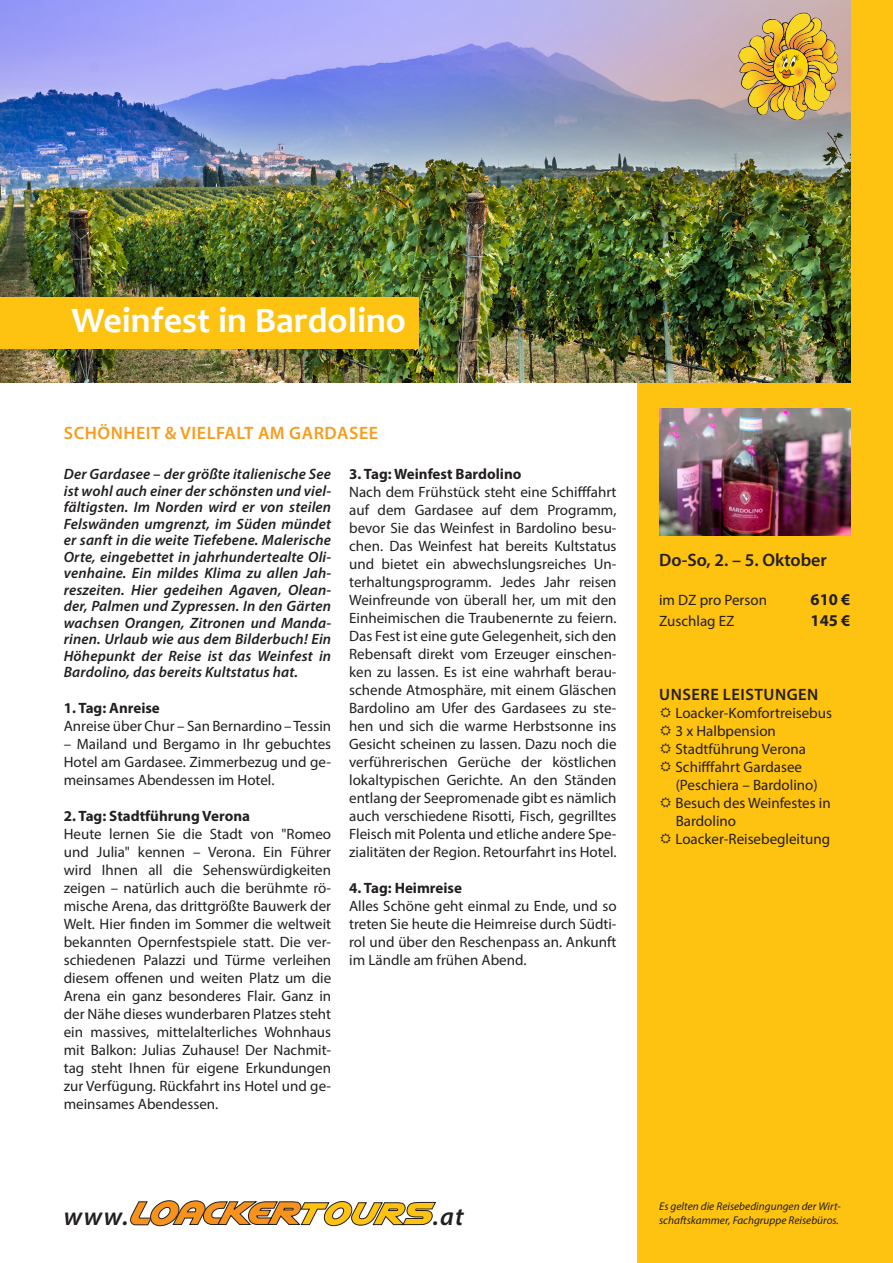
<style>
.page{position:relative;width:893px;height:1263px;background:#fff}
.page>*{position:absolute;margin:0;border:0;box-sizing:border-box;transform-origin:0 0}
.Hauptüberschrift_1{font:700 36px "Candara";color:#fff}
.t1{font:italic 600 25.5px "Myriad Pro";color:#231f20}
.t2{font:600 18px "Myriad Pro";letter-spacing:.03em;color:#f89c1c}
.t3{font:600 18px "Myriad Pro";color:#231f20}
.t4{font:600 16.5px "Myriad Pro";letter-spacing:.03em;color:#231f20}
.t5{font:700 16.5px "Myriad Pro";color:#231f20}
.t6{font:15px/18px "Myriad Pro";color:#231f20;text-align:justify}
.t7{font:italic 600 15px/16.5px "Myriad Pro";letter-spacing:.01em;color:#231f20;text-align:justify}
.t8{font:700 15px "Myriad Pro";color:#231f20}
.t9{font:italic 11.25px/13.5px "Myriad Pro";color:#231f20}
</style>
<div class="page">
<div style="left:638px;top:0;width:255px;height:1263px;background:#fec210"></div>
<img style="left:0;top:0;width:850px;height:383px">
<img style="left:659px;top:408px;width:191px;height:128px">
<svg style="left:738px;top:13px;width:100px;height:107px"></svg>
<div style="left:0;top:298px;width:419px;height:51px;background:#fec210"></div>
<svg style="left:130px;top:1200px;width:306px;height:26px"></svg>
<p class="Hauptüberschrift_1" style="left:72px;top:298px;width:336px">Weinfest in Bardolino</p>
<p class="t2" style="left:64px;top:421px;width:316px">SCHÖNHEIT &amp; VIELFALT AM GARDASEE</p>
<p class="t7" style="left:64px;top:465px;width:269px">Der Gardasee – der größte italienische See ist wohl auch einer der schönsten und viel&shy;fältigsten. Im Norden wird er von steilen Felswänden umgrenzt, im Süden mündet er sanft in die weite Tiefebene. Malerische Orte, eingebettet in jahrhundertealte Oli&shy;venhaine. Ein mildes Klima zu allen Jah&shy;reszeiten. Hier gedeihen Agaven, Olean&shy;der, Palmen und Zypressen. In den Gärten wachsen Orangen, Zitronen und Manda&shy;rinen. Urlaub wie aus dem Bilderbuch! Ein Höhepunkt der Reise ist das Weinfest in Bardolino, das bereits Kultstatus hat.</p>
<p class="t8" style="left:64px;top:698px;width:98px">1. Tag: Anreise</p>
<p class="t6" style="left:64px;top:717px;width:269px">Anreise über Chur – San Bernardino – Tessin</p>
<p class="t6" style="left:64px;top:735px;width:269px">– Mailand und Bergamo in Ihr gebuchtes Hotel am Gardasee. Zimmerbezug und ge&shy;meinsames Abendessen im Hotel.</p>
<p class="t8" style="left:64px;top:806px;width:188px">2. Tag: Stadtführung Verona</p>
<p class="t6" style="left:64px;top:825px;width:269px">Heute lernen Sie die Stadt von "Romeo und Julia" kennen – Verona. Ein Führer wird Ihnen all die Sehenswürdigkeiten zeigen – natürlich auch die berühmte rö&shy;mische Arena, das drittgrößte Bauwerk der Welt. Hier finden im Sommer die weltweit bekannten Opernfestspiele statt. Die ver&shy;schiedenen Palazzi und Türme verleihen diesem offenen und weiten Platz um die Arena ein ganz besonderes Flair. Ganz in der Nähe dieses wunderbaren Platzes steht ein massives, mittelalterliches Wohnhaus mit Balkon: Julias Zuhause! Der Nachmit&shy;tag steht Ihnen für eigene Erkundungen zur Verfügung. Rückfahrt ins Hotel und ge&shy;meinsames Abendessen.</p>
<p class="t8" style="left:349px;top:464px;width:174px">3. Tag: Weinfest Bardolino</p>
<p class="t6" style="left:349px;top:483px;width:269px">Nach dem Frühstück steht eine Schifffahrt auf dem Gardasee auf dem Programm, bevor Sie das Weinfest in Bardolino besu&shy;chen. Das Weinfest hat bereits Kultstatus und bietet ein abwechslungsreiches Un&shy;terhaltungsprogramm. Jedes Jahr reisen Weinfreunde von überall her, um mit den Einheimischen die Traubenernte zu feiern.<br>Das Fest ist eine gute Gelegenheit, sich den Rebensaft direkt vom Erzeuger einschen&shy;ken zu lassen. Es ist eine wahrhaft berau&shy;schende Atmosphäre, mit einem Gläschen Bardolino am Ufer des Gardasees zu ste&shy;hen und sich die warme Herbstsonne ins Gesicht scheinen zu lassen. Dazu noch die verführerischen Gerüche der köstlichen lokaltypischen Gerichte. An den Ständen entlang der Seepromenade gibt es nämlich auch verschiedene Risotti, Fisch, gegrilltes Fleisch mit Polenta und etliche andere Spe&shy;zialitäten der Region. Retourfahrt ins Hotel.</p>
<p class="t8" style="left:349px;top:878px;width:114px">4. Tag: Heimreise</p>
<p class="t6" style="left:349px;top:897px;width:269px">Alles Schöne geht einmal zu Ende, und so treten Sie heute die Heimreise durch Südti&shy;rol und über den Reschenpass an. Ankunft im Ländle am frühen Abend.</p>
<p class="t3" style="left:659px;top:549px;width:169px">Do-So, 2. – 5. Oktober</p>
<p class="t6" style="left:659px;top:591px;width:109px">im DZ pro Person</p>
<p class="t5" style="left:810px;top:589px;width:41px">610 €</p>
<p class="t6" style="left:659px;top:612px;width:77px">Zuschlag EZ</p>
<p class="t5" style="left:810px;top:610px;width:41px">145 €</p>
<p class="t4" style="left:659px;top:684px;width:161px">UNSERE LEISTUNGEN</p>
<p class="t6" style="left:675px;top:703px;width:158px">Loacker-Komfortreisebus</p>
<p class="t6" style="left:675px;top:721px;width:102px">3 x Halbpension</p>
<p class="t6" style="left:675px;top:739px;width:132px">Stadtführung Verona</p>
<p class="t6" style="left:675px;top:757px;width:128px">Schifffahrt Gardasee</p>
<p class="t6" style="left:676px;top:775px;width:143px">(Peschiera – Bardolino)</p>
<p class="t6" style="left:675px;top:793px;width:157px">Besuch des Weinfestes in</p>
<p class="t6" style="left:676px;top:811px;width:62px">Bardolino</p>
<p class="t6" style="left:675px;top:829px;width:156px">Loacker-Reisebegleitung</p>
<p class="t1" style="left:64px;top:1200px;width:66px">www.</p>
<p class="t1" style="left:433px;top:1200px;width:32px">.at</p>
<p class="t9" style="left:659px;top:1200px;width:183px">Es gelten die Reisebedingungen der Wirt&shy;schaftskammer, Fachgruppe Reisebüros.</p>
</div>
